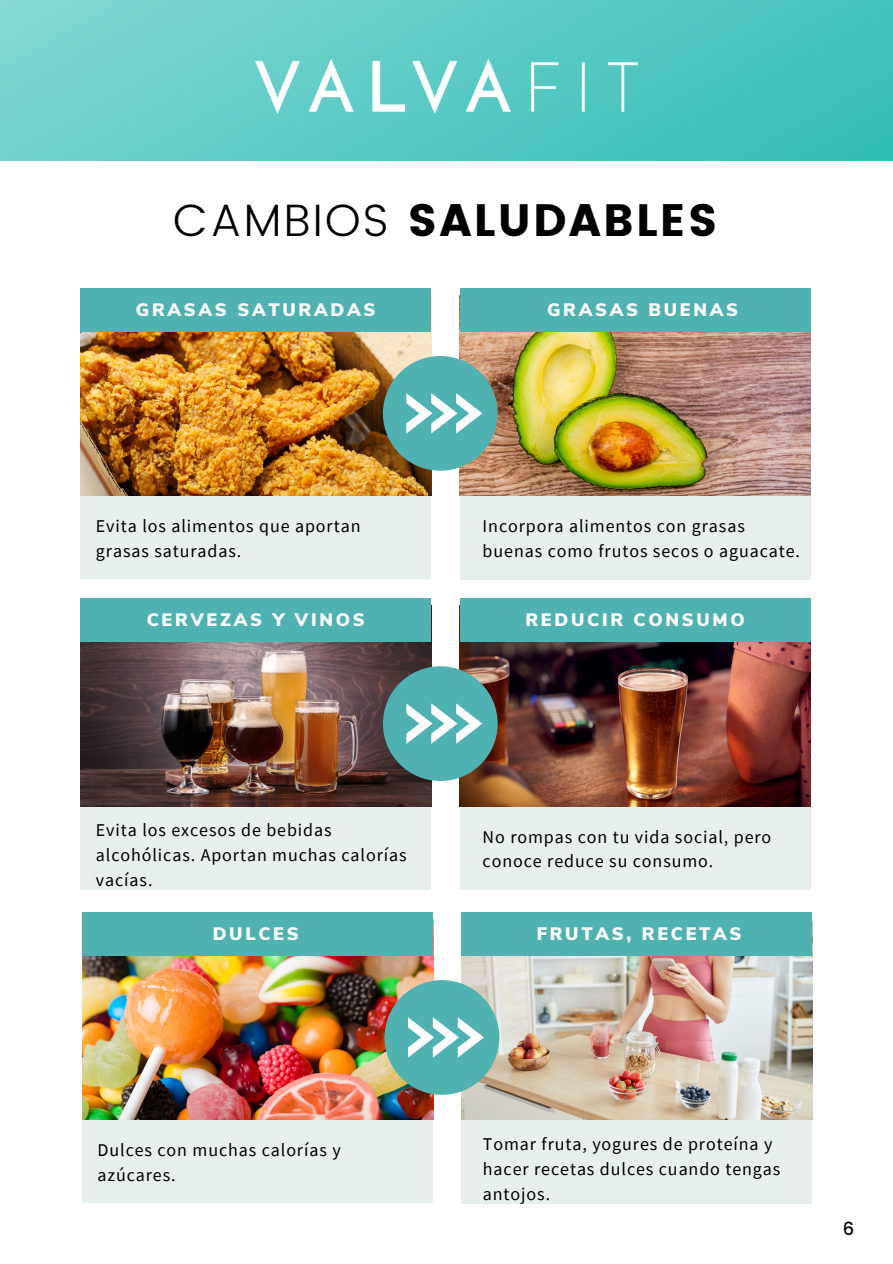
<style>
.page{position:relative;width:893px;height:1264px;background:#fff}
.page>*{position:absolute;margin:0;border:0;box-sizing:border-box;transform-origin:0 0}
.t1{font:45.3px "Poppins";letter-spacing:.05em;color:#000}
.t2{font:18px/24.8px "Source Sans Pro";letter-spacing:.05em;color:#000}
.t3{font:900 18px "Nunito Sans";letter-spacing:.15em;color:#fff}
.t4{font:500 18px "Poppins";color:#000}
.s1{font-weight:300}
</style>
<div class="page">
<div style="left:460px;top:296px;width:350px;height:283px;background:#e8efef"></div>
<img style="left:460px;top:332px;width:350px;height:164px">
<div style="left:460px;top:288px;width:350px;height:44px;background:#50b2b0"></div>
<div style="left:80px;top:295px;width:351px;height:284px;background:#e8efef"></div>
<img style="left:80px;top:295px;width:351px;height:201px">
<div style="left:81px;top:288px;width:350px;height:44px;background:#50b2b0"></div>
<div style="left:383px;top:356px;width:114px;height:114px;background:#50b2b0;border-radius:50%"></div>
<svg style="left:406px;top:393px;width:76px;height:40px"></svg>
<div style="left:80px;top:606px;width:351px;height:283px;background:#e8efef"></div>
<img style="left:80px;top:606px;width:351px;height:200px">
<div style="left:81px;top:598px;width:350px;height:44px;background:#50b2b0"></div>
<div style="left:460px;top:606px;width:350px;height:283px;background:#e8efef"></div>
<img style="left:460px;top:642px;width:350px;height:164px">
<div style="left:460px;top:598px;width:350px;height:44px;background:#50b2b0"></div>
<div style="left:383px;top:666px;width:114px;height:115px;background:#50b2b0;border-radius:50%"></div>
<svg style="left:406px;top:703px;width:76px;height:40px"></svg>
<div style="left:82px;top:919px;width:351px;height:283px;background:#e8efef"></div>
<img style="left:82px;top:956px;width:351px;height:163px">
<div style="left:82px;top:912px;width:351px;height:44px;background:#50b2b0"></div>
<div style="left:461px;top:920px;width:351px;height:283px;background:#e8efef"></div>
<img style="left:461px;top:956px;width:351px;height:163px">
<div style="left:461px;top:912px;width:351px;height:44px;background:#50b2b0"></div>
<div style="left:384px;top:980px;width:115px;height:114px;background:#50b2b0;border-radius:50%"></div>
<svg style="left:408px;top:1017px;width:76px;height:40px"></svg>
<div style="left:1px;top:0;width:891px;height:161px;background:linear-gradient(to right,#7cd5d0,#3cc1b9)"></div>
<img style="left:115px;top:44px;width:662px;height:91px">
<h1 class="t1" style="left:173px;top:193px;width:546px"><span class="s1">CAMBIOS</span> SALUDABLES</h1>
<p class="t3" style="left:136px;top:297px;width:241px">GRASAS SATURADAS</p>
<p class="t3" style="left:547px;top:297px;width:192px">GRASAS BUENAS</p>
<p class="t2" style="left:96px;top:513px;width:266px">Evita los alimentos que aportan grasas saturadas.</p>
<p class="t3" style="left:147px;top:607px;width:219px">CERVEZAS Y VINOS</p>
<p class="t2" style="left:482px;top:513px;width:319px">Incorpora alimentos con grasas buenas como frutos secos o aguacate.</p>
<p class="t3" style="left:525px;top:607px;width:221px">REDUCIR CONSUMO</p>
<p class="t2" style="left:96px;top:817px;width:312px">Evita los excesos de bebidas alcohólicas. Aportan muchas calorías vacías.</p>
<p class="t2" style="left:482px;top:823px;width:290px">No rompas con tu vida social, pero conoce reduce su consumo.</p>
<p class="t3" style="left:213px;top:921px;width:87px">DULCES</p>
<p class="t3" style="left:536px;top:921px;width:206px">FRUTAS, RECETAS</p>
<p class="t2" style="left:97px;top:1137px;width:245px">Dulces con muchas calorías y azúcares.</p>
<p class="t2" style="left:483px;top:1131px;width:299px">Tomar fruta, yogures de proteína y hacer recetas dulces cuando tengas antojos.</p>
<p class="t4" style="left:842px;top:1215px;width:13px">6</p>
</div>
